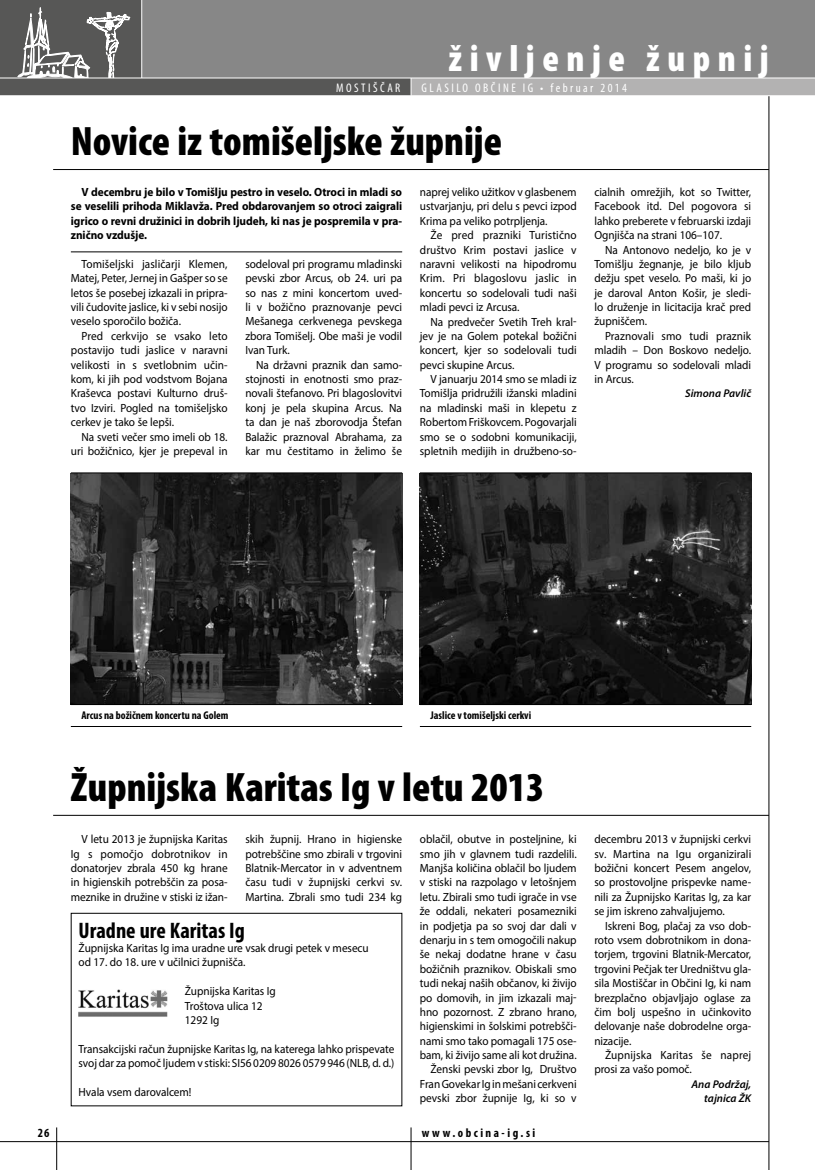
<style>
.page{position:relative;width:815px;height:1170px;background:#fff}
.page>*{position:absolute;margin:0;border:0;box-sizing:border-box;transform-origin:0 0}
.t1{font:900 condensed 41.25px "Myriad Pro";color:#000}
.t2{font:900 condensed 37.5px "Myriad Pro";letter-spacing:.2em;color:#fff}
.t3{font:700 condensed 22.5px "Myriad Pro";color:#000}
.t4{font:condensed 12.5px "Myriad Pro";letter-spacing:.2em;color:#fff}
.t5{font:700 condensed 12.5px "Myriad Pro";letter-spacing:.2em;color:#000}
.t6{font:11.88px/14.4px "Myriad Pro";letter-spacing:-.005em;color:#000;text-align:justify;scale:.95 1}
.t7{font:700 11.88px/14.4px "Myriad Pro";letter-spacing:-.005em;color:#000;text-align:justify;scale:.95 1}
.t8{font:700 condensed 11.25px "Myriad Pro";color:#000}
.t9{font:italic 600 11.25px/14.4px "Myriad Pro";color:#000;text-align:right}
</style>
<div class="page">
<div style="left:142px;top:0;width:673px;height:78px;background:#878787"></div>
<div style="left:0;top:0;width:142px;height:78px;background:#575756"></div>
<svg style="left:18px;top:7px;width:112px;height:71px"></svg>
<hr style="left:0;top:1141px;width:769px;height:1px;background:#000">
<hr style="left:411px;top:1127px;width:1px;height:42px;background:#000">
<hr style="left:141px;top:0;width:1px;height:78px;background:#fff">
<hr style="left:769px;top:93px;width:1px;height:1076px;background:#000">
<div style="left:0;top:78px;width:411px;height:18px;background:#575756"></div>
<div style="left:411px;top:78px;width:404px;height:18px;background:#b3b2b2"></div>
<hr style="left:0;top:95px;width:815px;height:1px;background:#fff">
<hr style="left:0;top:78px;width:815px;height:1px;background:#fff">
<svg style="left:411px;top:78px;width:1px;height:18px"></svg>
<hr style="left:56px;top:1127px;width:1px;height:42px;background:#000">
<hr style="left:53px;top:815px;width:716px;height:1px;background:#000">
<hr style="left:53px;top:169px;width:716px;height:1px;background:#000">
<hr style="left:71px;top:251px;width:331px;height:1px;background:#000">
<img style="left:71px;top:473px;width:331px;height:231px">
<hr style="left:71px;top:726px;width:331px;height:1px;background:#000">
<hr style="left:71px;top:704px;width:331px;height:1px;background:#000">
<hr style="left:71px;top:472px;width:331px;height:1px;background:#000">
<img style="left:420px;top:473px;width:331px;height:231px">
<hr style="left:420px;top:726px;width:331px;height:1px;background:#000">
<hr style="left:420px;top:704px;width:331px;height:1px;background:#000">
<hr style="left:420px;top:472px;width:331px;height:1px;background:#000">
<div style="left:71px;top:912px;width:331px;height:194px;border:1px solid #000"></div>
<img style="left:79px;top:989px;width:89px;height:27px">
<h2 class="t2" style="left:449px;top:37px;width:322px">življenje župnij</h2>
<p class="t4" style="left:336px;top:80px;width:66px">MOSTIŠČAR</p>
<p class="t4" style="left:422px;top:80px;width:207px">GLASILO OBČINE IG • februar 2014</p>
<h1 class="t1" style="left:71px;top:118px;width:433px">Novice iz tomišeljske župnije</h1>
<p class="t7" style="left:71px;top:184px;width:350px;text-indent:11px">V decembru je bilo v Tomišlju pestro in veselo. Otroci in mladi so se veselili prihoda Miklavža. Pred obdarovanjem so otroci zaigrali igrico o revni družinici in dobrih ljudeh, ki nas je pospremila v pra&shy;znično vzdušje.</p>
<p class="t6" style="left:71px;top:256px;width:167px;text-indent:11px">Tomišeljski jasličarji Klemen, Matej, Peter, Jernej in Gašper so se letos še posebej izkazali in pripra&shy;vili čudovite jaslice, ki v sebi nosijo veselo sporočilo božiča.</p>
<p class="t6" style="left:71px;top:328px;width:167px;text-indent:11px">Pred cerkvijo se vsako leto postavijo tudi jaslice v naravni velikosti in s svetlobnim učin&shy;kom, ki jih pod vodstvom Bojana Kraševca postavi Kulturno druš&shy;tvo Izviri. Pogled na tomišeljsko cerkev je tako še lepši.</p>
<p class="t6" style="left:71px;top:429px;width:167px;text-align:right">Na sveti večer smo imeli ob 18. uri božičnico, kjer je prepeval in</p>
<p class="t6" style="left:420px;top:185px;width:167px">naprej veliko užitkov v glasbenem ustvarjanju, pri delu s pevci izpod Krima pa veliko potrpljenja.</p>
<p class="t6" style="left:420px;top:228px;width:167px;text-indent:11px">Že pred prazniki Turistično društvo Krim postavi jaslice v naravni velikosti na hipodromu Krim. Pri blagoslovu jaslic in koncertu so sodelovali tudi naši mladi pevci iz Arcusa.</p>
<p class="t6" style="left:420px;top:314px;width:167px;text-indent:11px">Na predvečer Svetih Treh kral&shy;jev je na Golem potekal božični koncert, kjer so sodelovali tudi pevci skupine Arcus.</p>
<p class="t6" style="left:420px;top:371px;width:167px;text-indent:11px">V januarju 2014 smo se mladi iz Tomišlja pridružili ižanski mladini na mladinski maši in klepetu z Robertom Friškovcem. Pogovarjali smo se o sodobni komunikaciji, spletnih medijih in družbeno-so-</p>
<p class="t6" style="left:245px;top:256px;width:167px">sodeloval pri programu mladinski pevski zbor Arcus, ob 24. uri pa so nas z mini koncertom uved&shy;li v božično praznovanje pevci Mešanega cerkvenega pevskega zbora Tomišelj. Obe maši je vodil Ivan Turk.</p>
<p class="t6" style="left:245px;top:357px;width:167px;text-indent:11px">Na državni praznik dan samo&shy;stojnosti in enotnosti smo praz&shy;novali štefanovo. Pri blagoslovitvi konj je pela skupina Arcus. Na ta dan je naš zborovodja Štefan Balažic praznoval Abrahama, za kar mu čestitamo in želimo še</p>
<p class="t6" style="left:594px;top:185px;width:167px">cialnih omrežjih, kot so Twitter, Facebook itd. Del pogovora si lahko preberete v februarski izdaji Ognjišča na strani 106–107.</p>
<p class="t6" style="left:594px;top:242px;width:167px;text-indent:11px">Na Antonovo nedeljo, ko je v Tomišlju žegnanje, je bilo kljub dežju spet veselo. Po maši, ki jo je daroval Anton Košir, je sledi&shy;lo druženje in licitacija krač pred župniščem.</p>
<p class="t6" style="left:594px;top:328px;width:167px;text-indent:11px">Praznovali smo tudi praznik mladih – Don Boskovo nedeljo.<br>V programu so sodelovali mladi in Arcus.</p>
<p class="t9" style="left:685px;top:386px;width:67px">Simona Pavlič</p>
<p class="t5" style="left:38px;top:1124px;width:13px">26</p>
<p class="t8" style="left:81px;top:707px;width:149px">Arcus na božičnem koncertu na Golem</p>
<p class="t8" style="left:431px;top:707px;width:102px">Jaslice v tomišeljski cerkvi</p>
<h1 class="t1" style="left:71px;top:764px;width:475px">Župnijska Karitas Ig v letu 2013</h1>
<p class="t6" style="left:71px;top:831px;width:167px;text-indent:11px">V letu 2013 je župnijska Karitas Ig s pomočjo dobrotnikov in donatorjev zbrala 450 kg hrane in higienskih potrebščin za posa&shy;meznike in družine v stiski iz ižan-</p>
<p class="t6" style="left:245px;top:831px;width:167px">skih župnij. Hrano in higienske potrebščine smo zbirali v trgovini Blatnik-Mercator in v adventnem času tudi v župnijski cerkvi sv.<br>Martina. Zbrali smo tudi 234 kg</p>
<p class="t6" style="left:420px;top:831px;width:167px;text-align:right">oblačil, obutve in posteljnine, ki smo jih v glavnem tudi razdelili.<br>Manjša količina oblačil bo ljudem v stiski na razpolago v letošnjem letu. Zbirali smo tudi igrače in vse že oddali, nekateri posamezniki in podjetja pa so svoj dar dali v denarju in s tem omogočili nakup še nekaj dodatne hrane v času božičnih praznikov. Obiskali smo tudi nekaj naših občanov, ki živijo po domovih, in jim izkazali maj&shy;hno pozornost. Z zbrano hrano, higienskimi in šolskimi potrebšči&shy;nami smo tako pomagali 175 ose&shy;bam, ki živijo same ali kot družina.<br>Ženski pevski zbor Ig, Društvo<br>Fran Govekar Ig in mešani cerkveni pevski zbor župnije Ig, ki so v</p>
<p class="t6" style="left:594px;top:831px;width:167px">decembru 2013 v župnijski cerkvi sv. Martina na Igu organizirali božični koncert Pesem angelov, so prostovoljne prispevke name&shy;nili za Župnijsko Karitas Ig, za kar se jim iskreno zahvaljujemo.</p>
<p class="t6" style="left:594px;top:918px;width:167px;text-indent:11px">Iskreni Bog, plačaj za vso dob&shy;roto vsem dobrotnikom in dona&shy;torjem, trgovini Blatnik-Mercator, trgovini Pečjak ter Uredništvu gla&shy;sila Mostiščar in Občini Ig, ki nam brezplačno objavljajo oglase za čim bolj uspešno in učinkovito delovanje naše dobrodelne orga&shy;nizacije.</p>
<p class="t6" style="left:594px;top:1047px;width:167px;text-indent:11px">Župnijska Karitas še naprej prosi za vašo pomoč.</p>
<p class="t9" style="left:691px;top:1076px;width:61px">Ana Podržaj, tajnica ŽK</p>
<h3 class="t3" style="left:79px;top:915px;width:168px">Uradne ure Karitas Ig</h3>
<p class="t6" style="left:79px;top:940px;width:307px">Župnijska Karitas Ig ima uradne ure vsak drugi petek v mesecu od 17. do 18. ure v učilnici župnišča.</p>
<p class="t6" style="left:185px;top:983px;width:97px;text-align:left">Župnijska Karitas Ig<br>Troštova ulica 12<br>1292 Ig</p>
<p class="t6" style="left:79px;top:1041px;width:334px">Transakcijski račun župnijske Karitas Ig, na katerega lahko prispevate svoj dar za pomoč ljudem v stiski: SI56 0209 8026 0579 946 (NLB, d. d.)</p>
<p class="t6" style="left:79px;top:1084px;width:120px">Hvala vsem darovalcem!</p>
<p class="t5" style="left:422px;top:1124px;width:115px">www.obcina-ig.si</p>
</div>
